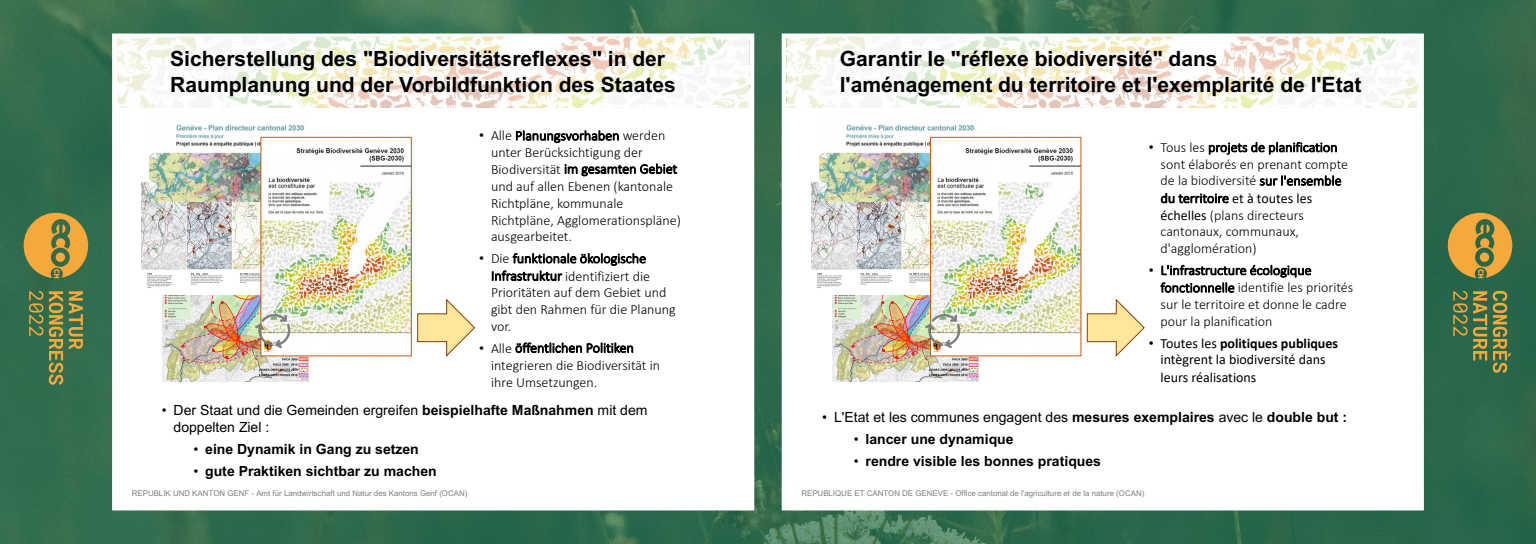
<style>
.page{position:relative;width:1536px;height:544px;background:#fff}
.page>*{position:absolute;margin:0;border:0;box-sizing:border-box;transform-origin:0 0}
.t1{font:700 21.04px/25.3px "Arial";color:#000}
.t2{font:300 14.04px/16.7px "Calibri";color:#000}
.t3{font:14.04px/16.8px "Arial";color:#000}
.t4{font:700 14.04px "Arial";color:#000}
.t5{font:14.04px/17.2px "Calibri";letter-spacing:-.005em;color:#000}
.t6{font:300 13.76px "Calibri";color:#000}
.t7{font:7.88px "Arial";color:#7f7f7f}
.s1{font-family:"Arial";font-weight:400;font-size:14.04px}
.s2{font-size:14.04px}
.s3{font-size:13.76px}
.s4{font-weight:700}
.s5{font-weight:400}
.s6{font-weight:400;font-size:14.04px}
.s7{font-family:"Arial"}
</style>
<div class="page">
<img style="left:0;top:0;width:1536px;height:544px">
<div style="left:117px;top:35px;width:632px;height:474px;background:#fff"></div>
<div style="left:117px;top:35px;width:632px;height:73px;background:#fff;opacity:.7"></div>
<img style="left:163px;top:294px;width:145px;height:87px">
<img style="left:142px;top:183px;width:119px;height:111px">
<img style="left:150px;top:124px;width:158px;height:78px">
<img style="left:263px;top:139px;width:147px;height:215px">
<div style="left:261px;top:137px;width:151px;height:219px;border:1px solid #c55a11"></div>
<svg style="left:417px;top:298px;width:58px;height:59px"></svg>
<img style="left:249px;top:305px;width:50px;height:51px">
<svg style="left:29px;top:291px;width:14px;height:45px"></svg>
<svg style="left:49px;top:291px;width:14px;height:94px"></svg>
<svg style="left:69px;top:291px;width:14px;height:58px"></svg>
<svg style="left:23px;top:212px;width:66px;height:66px;background:#a99041"></svg>
<div style="left:787px;top:35px;width:632px;height:474px;background:#fff"></div>
<div style="left:787px;top:35px;width:632px;height:73px;background:#fff;opacity:.7"></div>
<img style="left:832px;top:295px;width:146px;height:86px">
<img style="left:812px;top:183px;width:118px;height:105px">
<img style="left:819px;top:124px;width:159px;height:78px">
<img style="left:932px;top:139px;width:147px;height:215px">
<div style="left:930px;top:137px;width:151px;height:219px;border:1px solid #c55a11"></div>
<svg style="left:1086px;top:298px;width:59px;height:59px"></svg>
<img style="left:918px;top:305px;width:50px;height:51px">
<svg style="left:1453px;top:291px;width:34px;height:70px;background:#647945"></svg>
<svg style="left:1493px;top:291px;width:18px;height:82px"></svg>
<svg style="left:1448px;top:212px;width:65px;height:66px;background:#a88e40"></svg>
<h1 class="t1" style="left:170px;top:46px;width:507px">Sicherstellung des "Biodiversitätsreflexes" in der<br>Raumplanung und der Vorbildfunktion des Staates</h1>
<p class="t6" style="left:479px;top:127px;width:188px"><span class="s1">•</span> <span class="s2">Alle</span> Planungsvorhaben <span class="s2">werden</span></p>
<p class="t2" style="left:491px;top:144px;width:154px">unter Berücksichtigung der</p>
<p class="t6" style="left:491px;top:160px;width:188px"><span class="s2">Biodiversität</span> im gesamten Gebiet</p>
<p class="t2" style="left:491px;top:178px;width:192px">und auf allen Ebenen (kantonale<br>Richtpläne, kommunale<br>Richtpläne, Agglomerationspläne) ausgearbeitet.</p>
<p class="t6" style="left:479px;top:250px;width:168px"><span class="s1">•</span> <span class="s2">Die</span> funktionale ökologische</p>
<p class="t2" style="left:491px;top:267px;width:186px"><span class="s3">Infrastruktur</span> identifiziert die<br>Prioritäten auf dem Gebiet und gibt den Rahmen für die Planung vor.</p>
<p class="t6" style="left:479px;top:339px;width:156px"><span class="s1">•</span> <span class="s2">Alle</span> öffentlichen Politiken</p>
<p class="t2" style="left:491px;top:357px;width:171px">integrieren die Biodiversität in ihre Umsetzungen.</p>
<p class="t3" style="left:174px;top:402px;width:475px;text-indent:-12px">• Der Staat und die Gemeinden ergreifen <span class="s4">beispielhafte Maßnahmen</span> mit dem doppelten Ziel :</p>
<p class="t4" style="left:193px;top:439px;width:227px"><span class="s5">•</span> eine Dynamik in Gang zu setzen</p>
<p class="t4" style="left:193px;top:461px;width:245px"><span class="s5">•</span> gute Praktiken sichtbar zu machen</p>
<p class="t7" style="left:132px;top:488px;width:337px">REPUBLIK UND KANTON GENF - Amt für Landwirtschaft und Natur des Kantons Genf (OCAN)</p>
<h1 class="t1" style="left:840px;top:46px;width:523px">Garantir le "réflexe biodiversité" dans l'aménagement du territoire et l'exemplarité de l'Etat</h1>
<p class="t6" style="left:1149px;top:139px;width:190px"><span class="s1">•</span> <span class="s2">Tous les</span> projets de planification</p>
<p class="t2" style="left:1161px;top:155px;width:189px;line-height:16.8px">sont élaborés en prenant compte de la biodiversité <span class="s3">sur l'ensemble</span></p>
<p class="t6" style="left:1161px;top:190px;width:153px">du territoire <span class="s6">et à toutes les</span></p>
<p class="t2" style="left:1161px;top:206px;width:145px"><span class="s5">échelles</span> (plans directeurs cantonaux, communaux, d'agglomération)</p>
<p class="t6" style="left:1149px;top:262px;width:164px"><span class="s1">•</span> L'infrastructure écologique</p>
<p class="t2" style="left:1161px;top:279px;width:194px"><span class="s3">fonctionnelle</span> identifie les priorités sur le territoire et donne le cadre pour la planification</p>
<p class="t5" style="left:1161px;top:334px;width:179px;text-indent:-12px"><span class="s7">•</span> Toutes les <span class="s4">politiques publiques </span>intègrent la biodiversité dans leurs réalisations</p>
<p class="t3" style="left:822px;top:408px;width:527px">• L'Etat et les communes engagent des <span class="s4">mesures exemplaires</span> avec le <span class="s4">double but :</span></p>
<p class="t4" style="left:854px;top:429px;width:161px"><span class="s5">•</span> lancer une dynamique</p>
<p class="t4" style="left:854px;top:451px;width:249px"><span class="s5">•</span> rendre visible les bonnes pratiques</p>
<p class="t7" style="left:801px;top:488px;width:344px">REPUBLIQUE ET CANTON DE GENEVE - Office cantonal de l'agriculture et de la nature (OCAN)</p>
</div>
